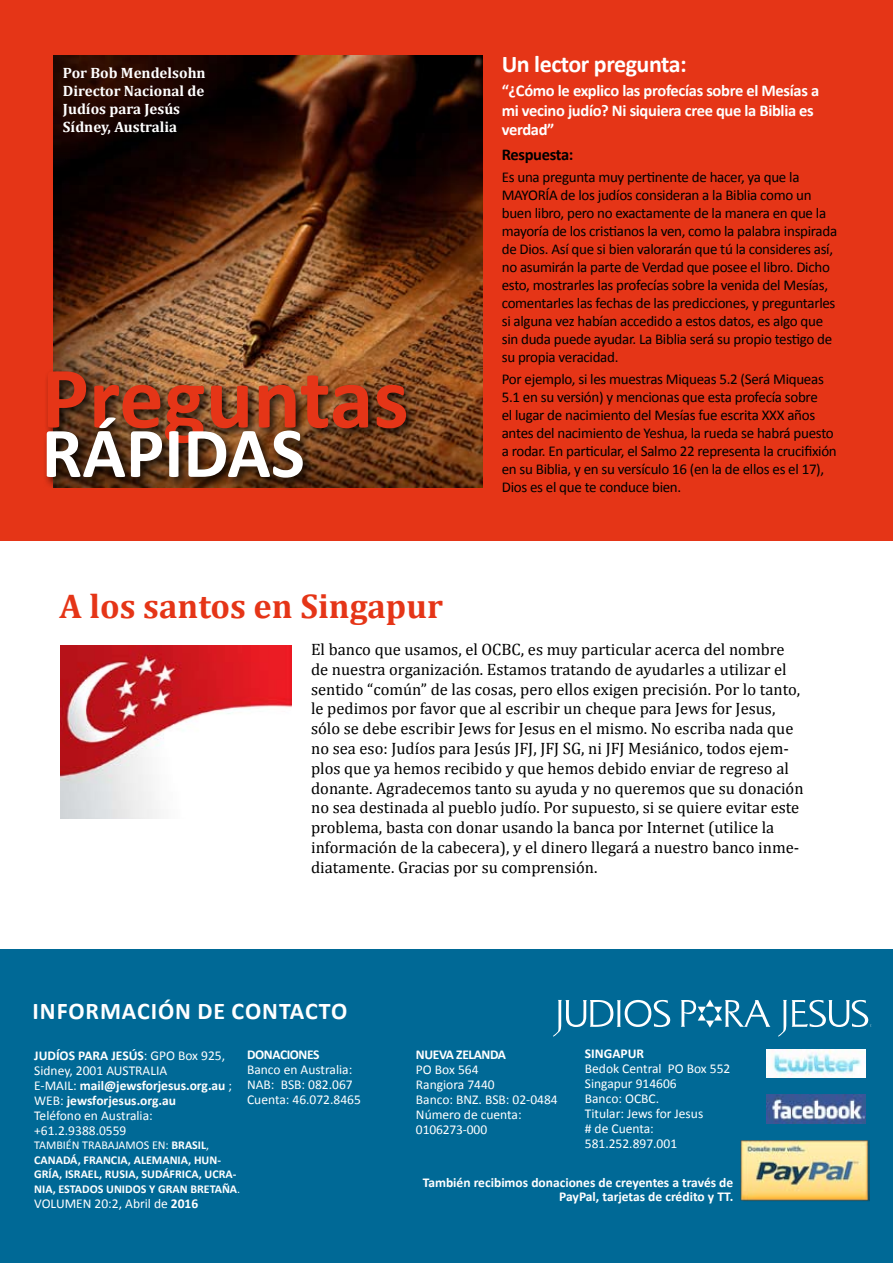
<style>
.page{position:relative;width:893px;height:1263px;background:#fff}
.page>*{position:absolute;margin:0;border:0;box-sizing:border-box;transform-origin:0 0}
.t1{font:700 88.5px "Calibri";color:#e53517}
.t2{font:700 72px "Calibri";color:#fff}
.t3{font:700 34.5px "Cambria";color:#e53517}
.t4{font:700 24px "Calibri";letter-spacing:.025em;color:#fff}
.t5{font:700 24px "Calibri";letter-spacing:-.02em;color:#fff}
.t6{font:16.5px/19.8px "Cambria";color:#000}
.t7{font:700 16.5px/19.8px "Calibri";letter-spacing:-.02em;color:#fff}
.t8{font:700 16.5px "Calibri";letter-spacing:-.02em;color:#000}
.t9{font:15px/18px "Calibri";letter-spacing:-.02em;color:#000}
.t10{font:700 15px/18px "Cambria";color:#fff}
.t11{font:13.5px/15px "Calibri";color:#fff}
.t12{font:700 13.5px/13.5px "Calibri";color:#fff;text-align:right}
.t13{font:700 13.5px "Calibri";letter-spacing:-.03em;color:#fff}
.t14{font:700 12px/14.5px "Calibri";color:#fff}
.s1{font-weight:700}
.s2{font-weight:400}
</style>
<div class="page">
<div style="left:0;top:0;width:893px;height:540px;background:#e53517"></div>
<img style="left:53px;top:55px;width:430px;height:312px">
<div style="left:43px;top:367px;width:542px;height:184px;background:#000;opacity:.78"></div>
<div style="left:0;top:949px;width:893px;height:314px;background:#006996"></div>
<img style="left:61px;top:645px;width:230px;height:173px">
<img style="left:766px;top:1094px;width:100px;height:29px">
<img style="left:766px;top:1049px;width:100px;height:28px">
<img style="left:740px;top:1140px;width:129px;height:61px">
<svg style="left:778px;top:1000px;width:93px;height:37px"></svg>
<svg style="left:681px;top:999px;width:89px;height:29px"></svg>
<svg style="left:553px;top:1000px;width:117px;height:37px"></svg>
<p class="t10" style="left:63px;top:64px;width:144px">Por Bob Mendelsohn<br>Director Nacional de<br>Judíos para Jesús<br>Sídney, Australia</p>
<h1 class="t1" style="left:42px;top:343px;width:369px">Preguntas</h1>
<h2 class="t2" style="left:42px;top:408px;width:265px">RÁPIDAS</h2>
<h3 class="t3" style="left:60px;top:585px;width:385px">A los santos en Singapur</h3>
<h3 class="t5" style="left:502px;top:49px;width:186px">Un lector pregunta:</h3>
<p class="t7" style="left:502px;top:80px;width:319px">“¿Cómo le explico las profecías sobre el Mesías a mi vecino judío? Ni siquiera cree que la Biblia es verdad”</p>
<p class="t8" style="left:502px;top:144px;width:73px">Respuesta:</p>
<p class="t9" style="left:502px;top:167px;width:337px">Es una pregunta muy pertinente de hacer, ya que la MAYORÍA de los judíos consideran a la Biblia como un buen libro, pero no exactamente de la manera en que la mayoría de los cristianos la ven, como la palabra inspirada de Dios. Así que si bien valorarán que tú la consideres así, no asumirán la parte de Verdad que posee el libro. Dicho esto, mostrarles las profecías sobre la venida del Mesías, comentarles las fechas de las predicciones, y preguntarles si alguna vez habían accedido a estos datos, es algo que sin duda puede ayudar. La Biblia será su propio testigo de su propia veracidad.</p>
<p class="t9" style="left:502px;top:369px;width:337px">Por ejemplo, si les muestras Miqueas 5.2 (Será Miqueas 5.1 en su versión) y mencionas que esta profecía sobre<br>el lugar de nacimiento del Mesías fue escrita XXX años antes del nacimiento de Yeshua, la rueda se habrá puesto a rodar. En particular, el Salmo 22 representa la crucifixión en su Biblia, y en su versículo 16 (en la de ellos es el 17), Dios es el que te conduce bien.</p>
<p class="t6" style="left:311px;top:639px;width:494px">El banco que usamos, el OCBC, es muy particular acerca del nombre de nuestra organización. Estamos tratando de ayudarles a utilizar el sentido “común” de las cosas, pero ellos exigen precisión. Por lo tanto, le pedimos por favor que al escribir un cheque para Jews for Jesus, sólo se debe escribir Jews for Jesus en el mismo. No escriba nada que no sea eso: Judíos para Jesús JFJ, JFJ SG, ni JFJ Mesiánico, todos ejem&shy;plos que ya hemos recibido y que hemos debido enviar de regreso al donante. Agradecemos tanto su ayuda y no queremos que su donación no sea destinada al pueblo judío. Por supuesto, si se quiere evitar este problema, basta con donar usando la banca por Internet (utilice la información de la cabecera), y el dinero llegará a nuestro banco inme&shy;diatamente. Gracias por su comprensión.</p>
<h3 class="t4" style="left:33px;top:996px;width:316px">INFORMACIÓN DE CONTACTO</h3>
<p class="t11" style="left:34px;top:1047px;width:199px"><span class="s1">JUDÍOS PARA JESÚS</span>: GPO Box 925,<br>Sidney, 2001 AUSTRALIA<br>E-MAIL: <span class="s1">mail@jewsforjesus.org.au</span> ;<br>WEB: <span class="s1">jewsforjesus.org.au<br></span>Teléfono en Australia: +61.2.9388.0559</p>
<p class="t14" style="left:34px;top:1138px;width:208px"><span class="s2">TAMBIÉN TRABAJAMOS EN:</span> BRASIL<span class="s2">, </span>CANADÁ, FRANCIA, ALEMANIA, HUN-GRÍA, ISRAEL, RUSIA, SUDÁFRICA, UCRA-NIA, ESTADOS UNIDOS Y GRAN BRETAÑA<span class="s2">.</span></p>
<p class="t11" style="left:34px;top:1196px;width:166px">VOLUMEN 20:2, Abril de <span class="s1">2016</span></p>
<p class="t13" style="left:247px;top:1046px;width:74px">DONACIONES</p>
<p class="t11" style="left:247px;top:1061px;width:115px">Banco en Australia:<br>NAB: BSB: 082.067<br>Cuenta: 46.072.8465</p>
<p class="t13" style="left:416px;top:1046px;width:92px">NUEVA ZELANDA</p>
<p class="t11" style="left:416px;top:1061px;width:143px">PO Box 564<br>Rangiora 7440<br>Banco: BNZ. BSB: 02-0484<br>Número de cuenta:<br>0106273-000</p>
<p class="t12" style="left:585px;top:1046px;width:61px">SINGAPUR</p>
<p class="t11" style="left:585px;top:1061px;width:147px">Bedok Central PO Box 552<br>Singapur 914606<br>Banco: OCBC.<br>Titular: Jews for Jesus<br># de Cuenta:<br>581.252.897.001</p>
<p class="t12" style="left:423px;top:1175px;width:312px">También recibimos donaciones de creyentes a través de<br>PayPal, tarjetas de crédito y TT.</p>
</div>
